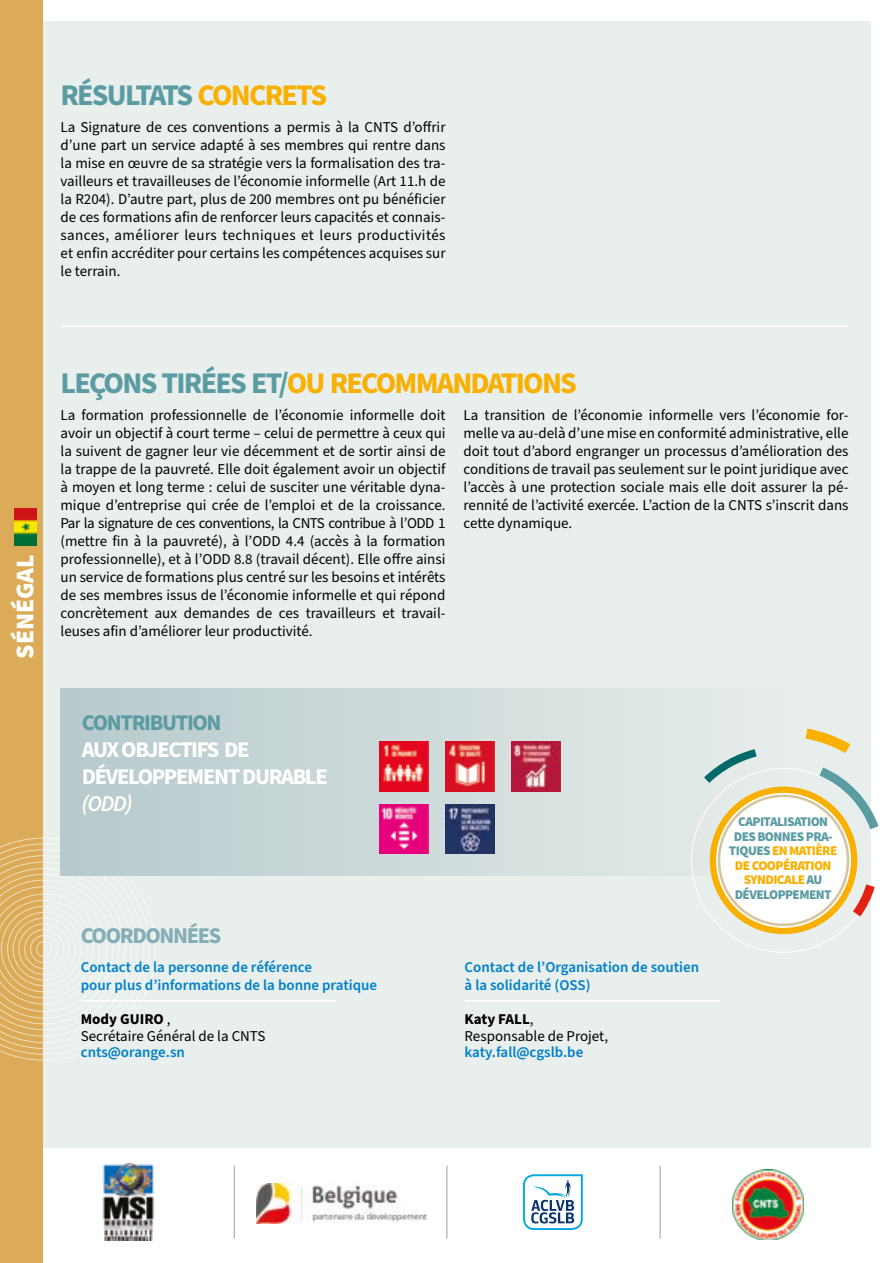
<style>
.page{position:relative;width:893px;height:1263px;background:#fff}
.page>*{position:absolute;margin:0;border:0;box-sizing:border-box;transform-origin:0 0}
.t1{font:700 30px "Source Sans Pro";letter-spacing:-.06em;color:#f9b000}
.t2{font:700 30px "Source Sans Pro";letter-spacing:-.06em;color:#5b9ca3}
.t3{font:900 25.5px "Source Sans Pro";color:#fff}
.t4{font:700 22.5px/27px "Source Sans Pro";letter-spacing:-.06em;color:#fff}
.t5{font:700 22.5px "Source Sans Pro";letter-spacing:-.06em;color:#5b9ca3}
.t6{font:700 22.5px "Source Sans Pro";letter-spacing:-.06em;color:#83aeb5}
.t7{font:italic 600 22.5px "Source Sans Pro";color:#fff}
.t8{font:15px/18px "Source Sans Pro";color:#000;text-align:justify}
.t9{font:600 15px/18px "Source Sans Pro";color:#0081c9}
.t10{font:900 13.2px/14.5px "Source Sans Pro";letter-spacing:-.045em;color:#5b9ca3;text-align:center}
.s1{color:#f9b000}
.s2{color:#5b9ca3}
.s3{font-weight:700}
</style>
<div class="page">
<div style="left:22px;top:21px;width:849px;height:1127px;background:#e9efec"></div>
<div style="left:0;top:0;width:42px;height:1263px;background:#dcab57"></div>
<svg style="left:523px;top:1174px;width:60px;height:56px"></svg>
<img style="left:256px;top:1184px;width:171px;height:39px">
<hr style="left:660px;top:1166px;width:1px;height:72px;background:#9d9d9c">
<hr style="left:446px;top:1166px;width:1px;height:72px;background:#9d9d9c">
<hr style="left:234px;top:1166px;width:1px;height:72px;background:#9d9d9c">
<hr style="left:62px;top:326px;width:786px;height:1px;background:#fff">
<svg style="left:0;top:837px;width:156px;height:224px"></svg>
<div style="left:7px;top:912px;width:74px;height:74px;border:1px solid #fff;border-radius:50%"></div>
<div style="left:13px;top:917px;width:63px;height:64px;border:1px solid #fff;border-radius:50%"></div>
<div style="left:18px;top:923px;width:52px;height:52px;border:1px solid #fff;border-radius:50%"></div>
<div style="left:24px;top:929px;width:40px;height:40px;border:1px solid #fff;border-radius:50%"></div>
<div style="left:30px;top:935px;width:28px;height:28px;border:1px solid #fff;border-radius:50%"></div>
<div style="left:36px;top:941px;width:16px;height:16px;border:1px solid #fff;border-radius:50%"></div>
<hr style="left:465px;top:1000px;width:255px;height:1px;background:#fff">
<hr style="left:81px;top:1000px;width:255px;height:1px;background:#fff">
<img style="left:102px;top:1164px;width:53px;height:76px">
<img style="left:14px;top:508px;width:22px;height:37px">
<img style="left:732px;top:1169px;width:71px;height:71px">
<div style="left:61px;top:688px;width:810px;height:187px;background:linear-gradient(to right,#b8cace,#ecf0eb)"></div>
<img style="left:379px;top:742px;width:50px;height:49px">
<img style="left:445px;top:742px;width:50px;height:49px">
<img style="left:511px;top:742px;width:50px;height:49px">
<img style="left:445px;top:804px;width:50px;height:49px">
<img style="left:379px;top:804px;width:50px;height:49px">
<svg style="left:713px;top:790px;width:141px;height:141px"></svg>
<div style="left:710px;top:786px;width:147px;height:148px;border:6px solid #f9b000;border-radius:50%"></div>
<svg style="left:844px;top:875px;width:31px;height:51px"></svg>
<svg style="left:696px;top:743px;width:69px;height:48px"></svg>
<svg style="left:795px;top:722px;width:84px;height:117px"></svg>
<div style="left:719px;top:796px;width:129px;height:129px;background:#fff;border-radius:50%"></div>
<div style="left:718px;top:794px;width:131px;height:132px;border:3px solid #d5c49f;border-radius:50%"></div>
<h1 class="t2" style="left:61px;top:75px;width:268px">RÉSULTATS <span class="s1">CONCRETS</span></h1>
<p class="t8" style="left:61px;top:119px;width:386px">La Signature de ces conventions a permis à la CNTS d’offrir d’une part un service adapté à ses membres qui rentre dans la mise en œuvre de sa stratégie vers la formalisation des tra&shy;vailleurs et travailleuses de l’économie informelle (Art 11.h de la R204). D’autre part, plus de 200 membres ont pu bénéficier de ces formations afin de renforcer leurs capacités et connais&shy;sances, améliorer leurs techniques et leurs productivités et enfin accréditer pour certains les compétences acquises sur le terrain.</p>
<h2 class="t3" style="left:7px;top:659px;width:106px;rotate:-90deg">SÉNÉGAL</h2>
<h1 class="t1" style="left:61px;top:363px;width:518px"><span class="s2">LEÇONS TIRÉES ET/</span>OU RECOMMANDATIONS</h1>
<p class="t8" style="left:61px;top:406px;width:386px">La formation professionnelle de l’économie informelle doit avoir un objectif à court terme – celui de permettre à ceux qui la suivent de gagner leur vie décemment et de sortir ainsi de la trappe de la pauvreté. Elle doit également avoir un objectif à moyen et long terme : celui de susciter une véritable dyna&shy;mique d’entreprise qui crée de l’emploi et de la croissance.<br>Par la signature de ces conventions, la CNTS contribue à l’ODD 1 (mettre fin à la pauvreté), à l’ODD 4.4 (accès à la formation professionnelle), et à l’ODD 8.8 (travail décent). Elle offre ainsi un service de formations plus centré sur les besoins et intérêts de ses membres issus de l’économie informelle et qui répond concrètement aux demandes de ces travailleurs et travail&shy;leuses afin d’améliorer leur productivité.</p>
<p class="t8" style="left:463px;top:406px;width:386px">La transition de l’économie informelle vers l’économie for&shy;melle va au-delà d’une mise en conformité administrative, elle doit tout d’abord engranger un processus d’amélioration des conditions de travail pas seulement sur le point juridique avec l’accès à une protection sociale mais elle doit assurer la pé&shy;rennité de l’activité exercée. L’action de la CNTS s’inscrit dans cette dynamique.</p>
<h3 class="t5" style="left:82px;top:707px;width:141px">CONTRIBUTION</h3>
<h3 class="t4" style="left:82px;top:737px;width:247px">AUX OBJECTIFS DE<br>DÉVELOPPEMENT DURABLE</h3>
<h3 class="t7" style="left:82px;top:789px;width:52px">(ODD)</h3>
<h3 class="t6" style="left:81px;top:920px;width:142px">COORDONNÉES</h3>
<p class="t9" style="left:81px;top:958px;width:298px">Contact de la personne de référence<br>pour plus d’informations de la bonne pratique</p>
<p class="t8" style="left:81px;top:1011px;width:186px;line-height:16.5px"><span class="s3">Mody GUIRO</span> ,<br>Secrétaire Général de la CNTS</p>
<p class="t9" style="left:81px;top:1044px;width:106px">cnts@orange.sn</p>
<p class="t9" style="left:465px;top:958px;width:236px">Contact de l’Organisation de soutien à la solidarité (OSS)</p>
<p class="t8" style="left:465px;top:1011px;width:145px;line-height:16.5px"><span class="s3">Katy FALL</span>,<br>Responsable de Projet,</p>
<p class="t9" style="left:465px;top:1044px;width:120px">katy.fall@cgslb.be</p>
<p class="t10" style="left:729px;top:815px;width:110px">CAPITALISATION<br>DES BONNES PRA-<br>TIQUES<span class="s1">EN MATIÈRE<br>DE COOPÉRATION<br>SYNDICALE</span> AU<br>DÉVELOPPEMENT</p>
</div>
